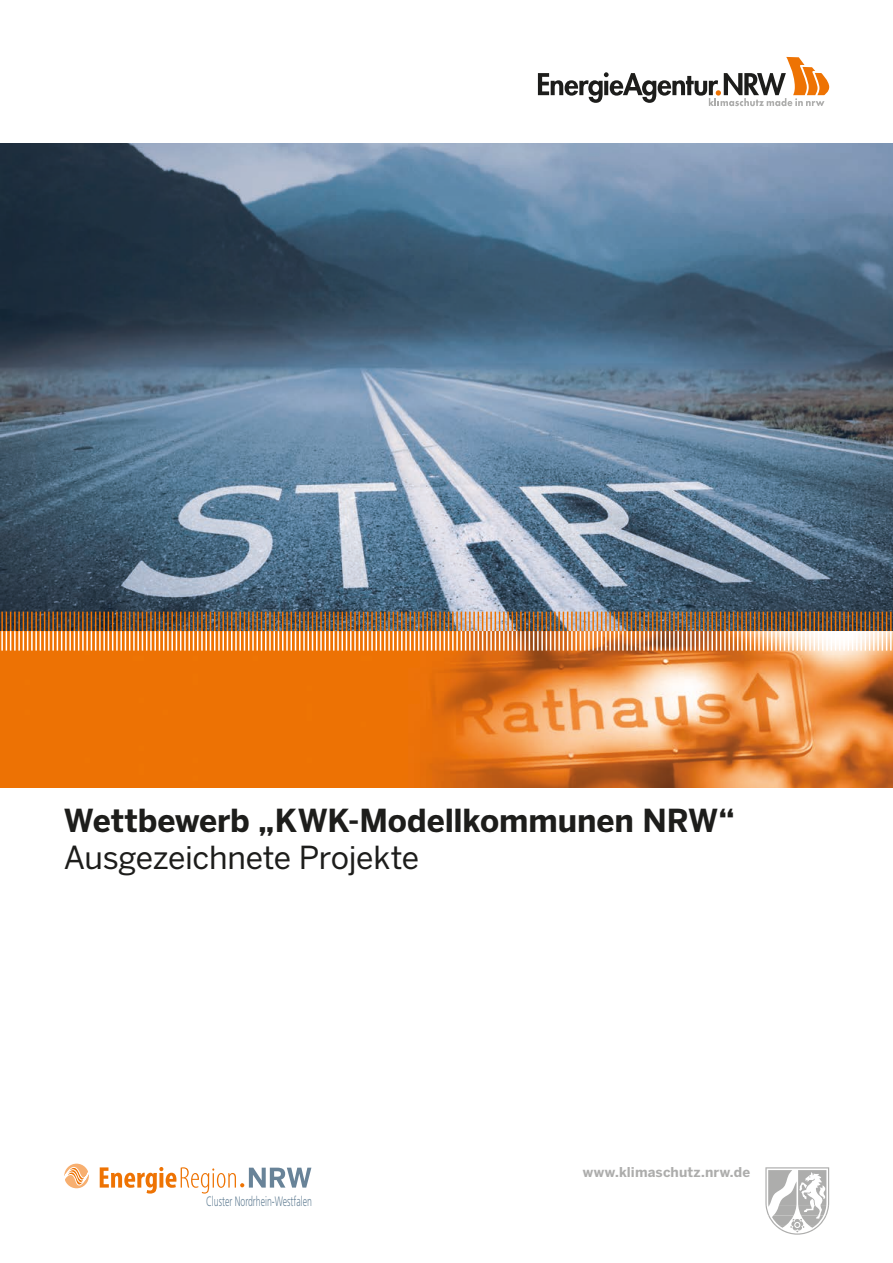
<style>
.page{position:relative;width:893px;height:1263px;background:#fff}
.page>*{position:absolute;margin:0;border:0;box-sizing:border-box;transform-origin:0 0}
.t1{font:700 31.5px "Benton Sans";letter-spacing:-.005em;color:#1d1d1b}
.t2{font:31.5px "Benton Sans";letter-spacing:-.015em;color:#1d1d1b}
.t3{font:300 13.65px "Frutiger";color:#688398;scale:.64 1}
.t4{font:700 13.5px "Benton Sans";letter-spacing:.01em;color:#adadac}
</style>
<div class="page">
<img style="left:0;top:144px;width:893px;height:643px">
<svg style="left:538px;top:57px;width:291px;height:49px"></svg>
<img style="left:1px;top:612px;width:891px;height:39px">
<hr style="left:890px;top:631px;width:2px;height:20px;background:#fff">
<svg style="left:765px;top:1167px;width:64px;height:68px"></svg>
<svg style="left:100px;top:1167px;width:211px;height:26px"></svg>
<svg style="left:64px;top:1164px;width:25px;height:25px"></svg>
<p class="t1" style="left:64px;top:801px;width:673px">Wettbewerb „KWK-Modellkommunen NRW“</p>
<p class="t2" style="left:64px;top:839px;width:357px">Ausgezeichnete Projekte</p>
<p class="t3" style="left:206px;top:1193px;width:167px">Cluster Nordrhein-Westfalen</p>
<p class="t4" style="left:583px;top:1164px;width:169px">www.klimaschutz.nrw.de</p>
</div>
